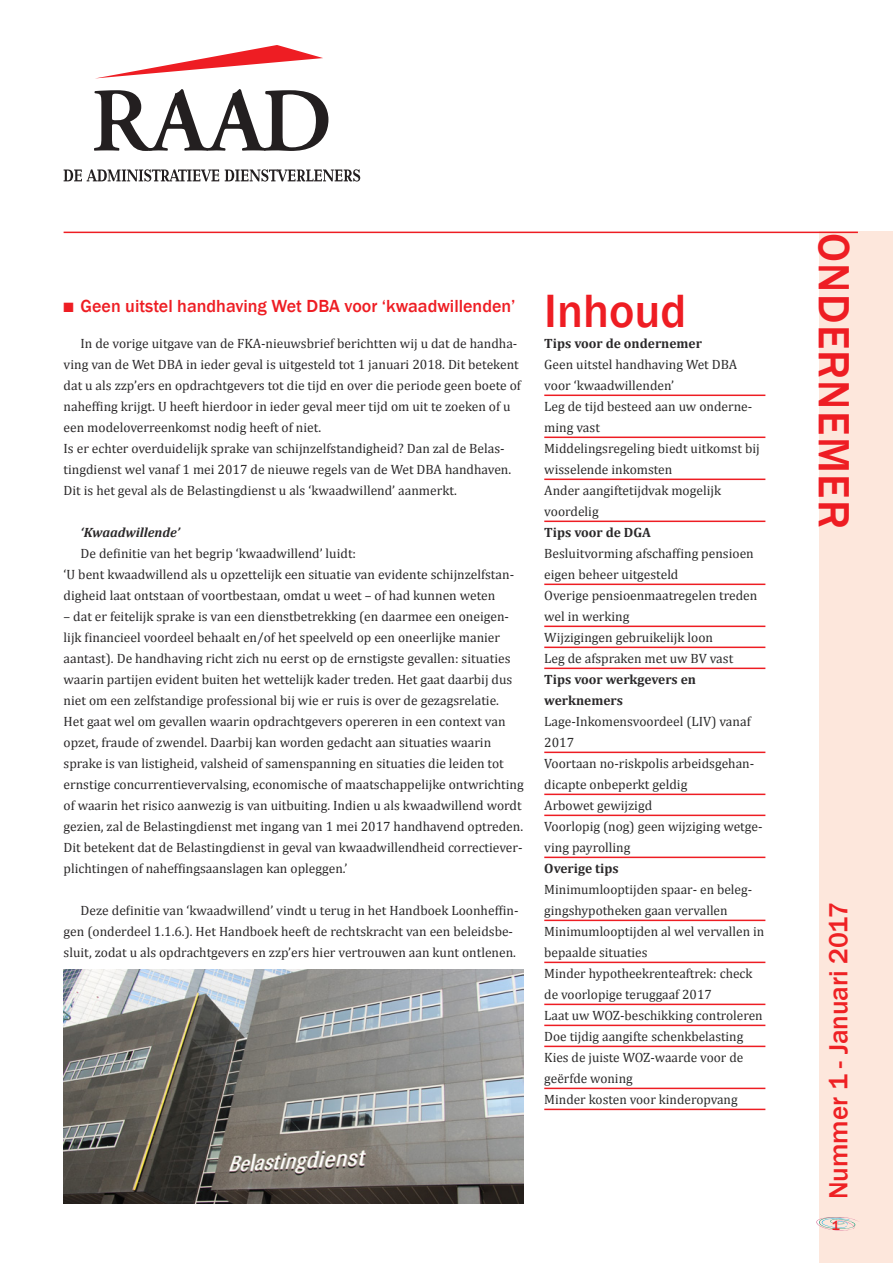
<style>
.page{position:relative;width:893px;height:1263px;background:#fff}
.page>*{position:absolute;margin:0;border:0;box-sizing:border-box;transform-origin:0 0}
.t1{font:500 48px "Franklin Gothic";color:#ee1d23}
.Sidebar{font:500 45px "Franklin Gothic";letter-spacing:.03em;color:#ee1d23}
.t2{font:500 27px "Franklin Gothic";color:#ee2124}
.t3{font:500 18px "Franklin Gothic";color:#ee1d23}
.Standaard_tekst{font:13.5px/21px "Cambria";color:#2b292a}
.Inhoudsopgave{font:13.5px/21px "Cambria";color:#2c2b2b}
.Inhoudsopgave_tussen{font:700 13.5px/21px "Cambria";color:#2b292a}
.Standaard_tussenkop{font:italic 700 13.5px "Cambria";color:#2b292a}
.t4{font:500 13.5px "Franklin Gothic";color:#ee1d23}
</style>
<div class="page">
<div style="left:819px;top:232px;width:74px;height:1031px;background:#fde7dc"></div>
<hr style="left:64px;top:232px;width:794px;height:1px;background:#ee1d23">
<svg style="left:816px;top:1217px;width:43px;height:13px"></svg>
<hr style="left:544px;top:395px;width:221px;height:1px;background:#ee1d23">
<hr style="left:544px;top:437px;width:221px;height:1px;background:#ee1d23">
<hr style="left:544px;top:479px;width:221px;height:1px;background:#ee1d23">
<hr style="left:544px;top:521px;width:221px;height:1px;background:#ee1d23">
<hr style="left:544px;top:584px;width:221px;height:1px;background:#ee1d23">
<hr style="left:544px;top:626px;width:221px;height:1px;background:#ee1d23">
<hr style="left:544px;top:647px;width:221px;height:1px;background:#ee1d23">
<hr style="left:544px;top:668px;width:221px;height:1px;background:#ee1d23">
<hr style="left:544px;top:752px;width:221px;height:1px;background:#ee1d23">
<hr style="left:544px;top:794px;width:221px;height:1px;background:#ee1d23">
<hr style="left:544px;top:815px;width:221px;height:1px;background:#ee1d23">
<hr style="left:544px;top:857px;width:221px;height:1px;background:#ee1d23">
<hr style="left:544px;top:920px;width:221px;height:1px;background:#ee1d23">
<hr style="left:544px;top:962px;width:221px;height:1px;background:#ee1d23">
<hr style="left:544px;top:1004px;width:221px;height:1px;background:#ee1d23">
<hr style="left:544px;top:1025px;width:221px;height:1px;background:#ee1d23">
<hr style="left:544px;top:1046px;width:221px;height:1px;background:#ee1d23">
<hr style="left:544px;top:1088px;width:221px;height:1px;background:#ee1d23">
<hr style="left:544px;top:1109px;width:221px;height:1px;background:#ee1d23">
<img style="left:64px;top:969px;width:460px;height:234px">
<svg style="left:94px;top:89px;width:234px;height:62px"></svg>
<svg style="left:98px;top:45px;width:225px;height:33px"></svg>
<svg style="left:64px;top:169px;width:155px;height:13px"></svg>
<svg style="left:225px;top:169px;width:135px;height:13px"></svg>
<p class="t3" style="left:64px;top:295px;width:453px">■ Geen uitstel handhaving Wet DBA voor ‘kwaadwillenden’</p>
<p class="Standaard_tekst" style="left:64px;top:333px;width:459px;text-indent:17px">In de vorige uitgave van de FKA-nieuwsbrief berichtten wij u dat de handha&shy;ving van de Wet DBA in ieder geval is uitgesteld tot 1 januari 2018. Dit betekent dat u als zzp’ers en opdrachtgevers tot die tijd en over die periode geen boete of naheffing krijgt. U heeft hierdoor in ieder geval meer tijd om uit te zoeken of u een modeloverreenkomst nodig heeft of niet.<br>Is er echter overduidelijk sprake van schijnzelfstandigheid? Dan zal de Belas&shy;tingdienst wel vanaf 1 mei 2017 de nieuwe regels van de Wet DBA handhaven.<br>Dit is het geval als de Belastingdienst u als ‘kwaadwillend’ aanmerkt.</p>
<p class="Standaard_tussenkop" style="left:81px;top:524px;width:101px">‘Kwaadwillende’</p>
<p class="Standaard_tekst" style="left:64px;top:543px;width:452px;text-indent:17px">De definitie van het begrip ‘kwaadwillend’ luidt:<br>‘U bent kwaadwillend als u opzettelijk een situatie van evidente schijnzelfstan&shy;digheid laat ontstaan of voortbestaan, omdat u weet – of had kunnen weten</p>
<p class="Standaard_tekst" style="left:64px;top:606px;width:462px">– dat er feitelijk sprake is van een dienstbetrekking (en daarmee een oneigen&shy;lijk financieel voordeel behaalt en/of het speelveld op een oneerlijke manier aantast). De handhaving richt zich nu eerst op de ernstigste gevallen: situaties waarin partijen evident buiten het wettelijk kader treden. Het gaat daarbij dus niet om een zelfstandige professional bij wie er ruis is over de gezagsrelatie.<br>Het gaat wel om gevallen waarin opdrachtgevers opereren in een context van opzet, fraude of zwendel. Daarbij kan worden gedacht aan situaties waarin sprake is van listigheid, valsheid of samenspanning en situaties die leiden tot ernstige concurrentievervalsing, economische of maatschappelijke ontwrichting of waarin het risico aanwezig is van uitbuiting. Indien u als kwaadwillend wordt gezien, zal de Belastingdienst met ingang van 1 mei 2017 handhavend optreden.<br>Dit betekent dat de Belastingdienst in geval van kwaadwillendheid correctiever&shy;plichtingen of naheffingsaanslagen kan opleggen.’</p>
<p class="Standaard_tekst" style="left:64px;top:900px;width:456px;text-indent:17px">Deze definitie van ‘kwaadwillend’ vindt u terug in het Handboek Loonheffin&shy;gen (onderdeel 1.1.6.). Het Handboek heeft de rechtskracht van een beleidsbe&shy;sluit, zodat u als opdrachtgevers en zzp’ers hier vertrouwen aan kunt ontlenen.</p>
<p class="t1" style="left:544px;top:281px;width:144px">Inhoud</p>
<p class="Inhoudsopgave_tussen" style="left:544px;top:333px;width:159px">Tips voor de ondernemer</p>
<p class="Inhoudsopgave" style="left:544px;top:354px;width:194px">Geen uitstel handhaving Wet DBA voor ‘kwaadwillenden’</p>
<p class="Inhoudsopgave" style="left:544px;top:396px;width:210px">Leg de tijd besteed aan uw onderne&shy;ming vast</p>
<p class="Inhoudsopgave" style="left:544px;top:438px;width:217px">Middelingsregeling biedt uitkomst bij wisselende inkomsten</p>
<p class="Inhoudsopgave" style="left:544px;top:480px;width:178px">Ander aangiftetijdvak mogelijk voordelig</p>
<p class="Inhoudsopgave_tussen" style="left:544px;top:522px;width:108px">Tips voor de DGA</p>
<p class="Inhoudsopgave" style="left:544px;top:543px;width:211px">Besluitvorming afschaffing pensioen eigen beheer uitgesteld</p>
<p class="Inhoudsopgave" style="left:544px;top:585px;width:215px">Overige pensioenmaatregelen treden wel in werking</p>
<p class="Inhoudsopgave" style="left:544px;top:627px;width:170px">Wijzigingen gebruikelijk loon</p>
<p class="Inhoudsopgave" style="left:544px;top:648px;width:190px">Leg de afspraken met uw BV vast</p>
<p class="Inhoudsopgave_tussen" style="left:544px;top:669px;width:153px">Tips voor werkgevers en werknemers</p>
<p class="Inhoudsopgave" style="left:544px;top:711px;width:208px">Lage-Inkomensvoordeel (LIV) vanaf<br>2017</p>
<p class="Inhoudsopgave" style="left:544px;top:753px;width:211px">Voortaan no-riskpolis arbeidsgehan&shy;dicapte onbeperkt geldig</p>
<p class="Inhoudsopgave" style="left:544px;top:795px;width:109px">Arbowet gewijzigd</p>
<p class="Inhoudsopgave" style="left:544px;top:816px;width:220px">Voorlopig (nog) geen wijziging wetge&shy;ving payrolling</p>
<p class="Inhoudsopgave_tussen" style="left:544px;top:858px;width:76px">Overige tips</p>
<p class="Inhoudsopgave" style="left:544px;top:879px;width:209px">Minimumlooptijden spaar- en beleg&shy;gingshypotheken gaan vervallen</p>
<p class="Inhoudsopgave" style="left:544px;top:921px;width:221px">Minimumlooptijden al wel vervallen in bepaalde situaties</p>
<p class="Inhoudsopgave" style="left:544px;top:963px;width:210px">Minder hypotheekrenteaftrek: check de voorlopige teruggaaf 2017</p>
<p class="Inhoudsopgave" style="left:544px;top:1005px;width:220px">Laat uw WOZ-beschikking controleren</p>
<p class="Inhoudsopgave" style="left:544px;top:1026px;width:201px">Doe tijdig aangifte schenkbelasting</p>
<p class="Inhoudsopgave" style="left:544px;top:1047px;width:201px">Kies de juiste WOZ-waarde voor de geërfde woning</p>
<p class="Inhoudsopgave" style="left:544px;top:1089px;width:195px">Minder kosten voor kinderopvang</p>
<p class="Sidebar" style="left:862px;top:233px;width:297px;rotate:90deg">ONDERNEMER</p>
<p class="t2" style="left:822px;top:1199px;width:298px;rotate:-90deg">Nummer 1 - Januari 2017</p>
<p class="t4" style="left:832px;top:1217px;width:9px">1</p>
</div>
